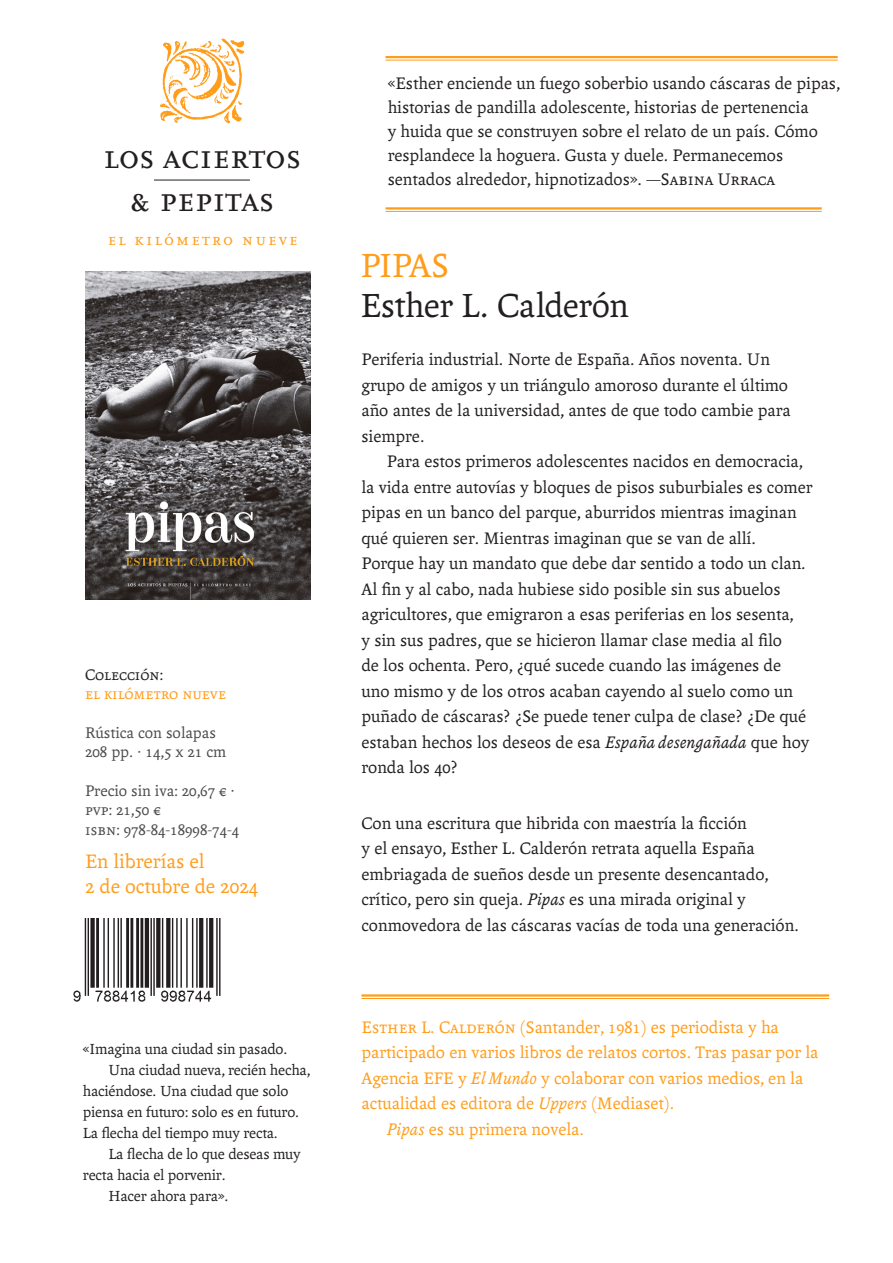
<style>
.page{position:relative;width:893px;height:1263px;background:#fff}
.page>*{position:absolute;margin:0;border:0;box-sizing:border-box;transform-origin:0 0}
.t1{font:36.15px "FF Scala Caps";color:#231f20}
.t2{font:36px "Andralis ND Os F";letter-spacing:-.015em;color:#231f20}
.t3{font:36px "Andralis ND Os F";letter-spacing:-.025em;color:#ff9d1b}
.t4{font:21px "Andralis ND Os F";color:#ff9d1b}
.t5{font:18px/25.5px "Andralis ND Os F";color:#231f20}
.t6{font:18px/25.5px "Andralis ND Os F";color:#ff9d1b}
.t7{font:17.4px "FF Scala Caps";letter-spacing:.12em;color:#ff9d1b}
.t8{font:16.5px "Andralis ND Os F";color:#4b4c4d}
.t9{font:16.5px "Andralis NDSC";color:#ff9d1b}
.t10{font:16.5px "Andralis NDSC";color:#231f20}
.t11{font:15.75px/21px "Andralis ND Os F";letter-spacing:-.01em;color:#231f20}
.s1{font-family:"Andralis NDSC"}
.s2{font-style:italic}
</style>
<div class="page">
<img style="left:85px;top:271px;width:225px;height:328px">
<img style="left:73px;top:918px;width:148px;height:84px">
<hr style="left:386px;top:56px;width:452px;height:2px;background:#ff9d1b">
<hr style="left:386px;top:60px;width:452px;height:1px;background:#ff9d1b">
<hr style="left:386px;top:207px;width:436px;height:3px;background:#ff9d1b">
<hr style="left:386px;top:211px;width:436px;height:1px;background:#ff9d1b">
<img style="left:160px;top:38px;width:85px;height:86px">
<hr style="left:154px;top:180px;width:96px;height:1px;background:#231f20">
<hr style="left:361px;top:994px;width:468px;height:3px;background:#ff9d1b">
<hr style="left:361px;top:998px;width:468px;height:1px;background:#ff9d1b">
<p class="t1" style="left:103px;top:136px;width:199px">los aciertos</p>
<p class="t1" style="left:130px;top:180px;width:145px">&amp; pepitas</p>
<p class="t7" style="left:108px;top:230px;width:192px">el kilómetro nueve</p>
<p class="t10" style="left:85px;top:665px;width:79px">Colección:</p>
<p class="t9" style="left:85px;top:685px;width:143px">el kilómetro nueve</p>
<p class="t8" style="left:85px;top:724px;width:132px">Rústica con solapas</p>
<p class="t8" style="left:85px;top:743px;width:143px">208 pp. · 14,5 x 21 cm</p>
<p class="t8" style="left:85px;top:782px;width:151px">Precio sin iva: 20,67 € ·</p>
<p class="t8" style="left:85px;top:801px;width:77px"><span class="s1">pvp:</span> 21,50 €</p>
<p class="t8" style="left:85px;top:820px;width:156px"><span class="s1">isbn:</span> 978-84-18998-74-4</p>
<p class="t4" style="left:85px;top:850px;width:121px">En librerías el</p>
<p class="t4" style="left:85px;top:875px;width:175px">2 de octubre de 2024</p>
<p class="t11" style="left:83px;top:1039px;width:206px">«Imagina una ciudad sin pasado.</p>
<p class="t11" style="left:83px;top:1060px;width:229px;text-indent:26px">Una ciudad nueva, recién hecha, haciéndose. Una ciudad que solo piensa en futuro: solo es en futuro.<br>La flecha del tiempo muy recta.</p>
<p class="t11" style="left:83px;top:1144px;width:219px;text-indent:26px">La flecha de lo que deseas muy recta hacia el porvenir.</p>
<p class="t11" style="left:108px;top:1186px;width:121px">Hacer ahora para».</p>
<p class="t5" style="left:388px;top:71px;width:454px;line-height:24px">«Esther enciende un fuego soberbio usando cáscaras de pipas, historias de pandilla adolescente, historias de pertenencia<br>y huida que se construyen sobre el relato de un país. Cómo resplandece la hoguera. Gusta y duele. Permanecemos sentados alrededor, hipnotizados». <span class="s1">—Sabina Urraca</span></p>
<p class="t3" style="left:360px;top:246px;width:90px">PIPAS</p>
<p class="t2" style="left:360px;top:286px;width:270px">Esther L. Calderón</p>
<p class="t5" style="left:361px;top:347px;width:431px">Periferia industrial. Norte de España. Años noventa. Un grupo de amigos y un triángulo amoroso durante el último año antes de la universidad, antes de que todo cambie para siempre.</p>
<p class="t5" style="left:361px;top:449px;width:453px;text-indent:26px">Para estos primeros adolescentes nacidos en democracia, la vida entre autovías y bloques de pisos suburbiales es comer pipas en un banco del parque, aburridos mientras imaginan qué quieren ser. Mientras imaginan que se van de allí.<br>Porque hay un mandato que debe dar sentido a todo un clan.<br>Al fin y al cabo, nada hubiese sido posible sin sus abuelos agricultores, que emigraron a esas periferias en los sesenta,<br>y sin sus padres, que se hicieron llamar clase media al filo<br>de los ochenta. Pero, ¿qué sucede cuando las imágenes de uno mismo y de los otros acaban cayendo al suelo como un puñado de cáscaras? ¿Se puede tener culpa de clase? ¿De qué estaban hechos los deseos de esa <span class="s2">España desengañada</span> que hoy ronda los 40?</p>
<p class="t5" style="left:361px;top:810px;width:439px">Con una escritura que hibrida con maestría la ficción<br>y el ensayo, Esther L. Calderón retrata aquella España embriagada de sueños desde un presente desencantado, crítico, pero sin queja. <span class="s2">Pipas</span> es una mirada original y conmovedora de las cáscaras vacías de toda una generación.</p>
<p class="t6" style="left:361px;top:1014px;width:459px"><span class="s1">Esther L. Calderón</span> (Santander, 1981) es periodista y ha participado en varios libros de relatos cortos. Tras pasar por la Agencia EFE y <span class="s2">El Mundo</span> y colaborar con varios medios, en la actualidad es editora de <span class="s2">Uppers</span> (Mediaset).</p>
<p class="t6" style="left:387px;top:1116px;width:199px"><span class="s2">Pipas</span> es su primera novela.</p>
</div>
